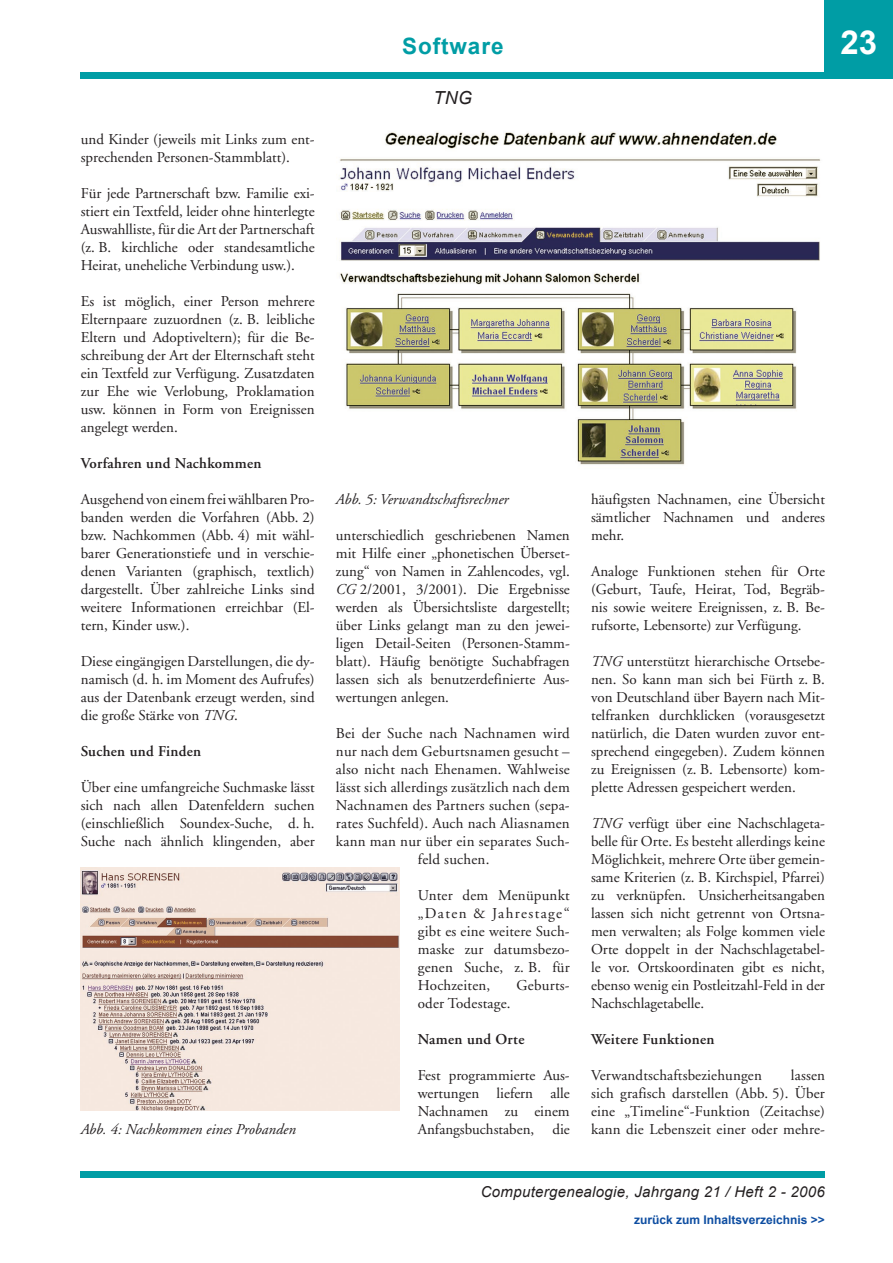
<style>
.page{position:relative;width:893px;height:1263px;background:#fff}
.page>*{position:absolute;margin:0;border:0;box-sizing:border-box;transform-origin:0 0}
.t1{font:700 33px "Arial";color:#fff}
.t2{font:700 22.5px "Arial";letter-spacing:.04em;color:#009da5}
.t3{font:italic 18px "Arial";color:#231f20}
.t4{font:15px/18px "Adobe Garamond";color:#231f20;text-align:justify}
.t5{font:600 15px "Adobe Garamond";letter-spacing:.02em;color:#231f20}
.t6{font:italic 15px "Adobe Garamond";color:#231f20}
.t7{font:italic 15px "Arial";letter-spacing:.02em;color:#231f20}
.t8{font:700 12px "Arial";color:#0d4da1}
.s1{font-style:italic}
</style>
<div class="page">
<div style="left:825px;top:0;width:68px;height:79px;background:#009da5"></div>
<div style="left:81px;top:72px;width:744px;height:7px;background:#009da5"></div>
<div style="left:81px;top:1171px;width:744px;height:7px;background:#009da5"></div>
<img style="left:81px;top:867px;width:319px;height:243px">
<img style="left:339px;top:131px;width:482px;height:334px">
<h2 class="t2" style="left:402px;top:31px;width:103px">Software</h2>
<h1 class="t1" style="left:841px;top:20px;width:38px">23</h1>
<p class="t3" style="left:433px;top:86px;width:40px">TNG</p>
<p class="t4" style="left:81px;top:131px;width:235px">und Kinder (jeweils mit Links zum ent&shy;sprechenden Personen-Stammblatt).</p>
<p class="t4" style="left:81px;top:185px;width:235px">Für jede Partnerschaft bzw. Familie exi&shy;stiert ein Textfeld, leider ohne hinterlegte Auswahlliste, für die Art der Partnerschaft (z. B. kirchliche oder standesamtliche Heirat, uneheliche Verbindung usw.).</p>
<p class="t4" style="left:81px;top:293px;width:235px">Es ist möglich, einer Person mehrere Elternpaare zuzuordnen (z. B. leibliche Eltern und Adoptiveltern); für die Be&shy;schreibung der Art der Elternschaft steht ein Textfeld zur Verfügung. Zusatzdaten zur Ehe wie Verlobung, Proklamation usw. können in Form von Ereignissen angelegt werden.</p>
<p class="t5" style="left:81px;top:455px;width:182px">Vorfahren und Nachkommen</p>
<p class="t4" style="left:81px;top:491px;width:235px">Ausgehend von einem frei wählbaren Pro&shy;banden werden die Vorfahren (Abb. 2) bzw. Nachkommen (Abb. 4) mit wähl&shy;barer Generationstiefe und in verschie&shy;denen Varianten (graphisch, textlich) dargestellt. Über zahlreiche Links sind weitere Informationen erreichbar (El&shy;tern, Kinder usw.).</p>
<p class="t4" style="left:81px;top:653px;width:235px">Diese eingängigen Darstellungen, die dy&shy;namisch (d. h. im Moment des Aufrufes) aus der Datenbank erzeugt werden, sind die große Stärke von <span class="s1">TNG</span>.</p>
<p class="t5" style="left:81px;top:743px;width:122px">Suchen und Finden</p>
<p class="t4" style="left:81px;top:779px;width:235px">Über eine umfangreiche Suchmaske lässt sich nach allen Datenfeldern suchen (einschließlich Soundex-Suche, d. h.<br>Suche nach ähnlich klingenden, aber</p>
<p class="t4" style="left:591px;top:491px;width:235px">häufigsten Nachnamen, eine Übersicht sämtlicher Nachnamen und anderes mehr.</p>
<p class="t4" style="left:591px;top:563px;width:235px">Analoge Funktionen stehen für Orte (Geburt, Taufe, Heirat, Tod, Begräb&shy;nis sowie weitere Ereignissen, z. B. Be&shy;rufsorte, Lebensorte) zur Verfügung.</p>
<p class="t4" style="left:591px;top:653px;width:235px"><span class="s1">TNG</span> unterstützt hierarchische Ortsebe&shy;nen. So kann man sich bei Fürth z. B. von Deutschland über Bayern nach Mit&shy;telfranken durchklicken (vorausgesetzt natürlich, die Daten wurden zuvor ent&shy;sprechend eingegeben). Zudem können zu Ereignissen (z. B. Lebensorte) kom&shy;plette Adressen gespeichert werden.</p>
<p class="t4" style="left:591px;top:815px;width:235px"><span class="s1">TNG</span> verfügt über eine Nachschlageta&shy;belle für Orte. Es besteht allerdings keine Möglichkeit, mehrere Orte über gemein&shy;same Kriterien (z. B. Kirchspiel, Pfarrei) zu verknüpfen. Unsicherheitsangaben lassen sich nicht getrennt von Ortsna&shy;men verwalten; als Folge kommen viele Orte doppelt in der Nachschlagetabel&shy;le vor. Ortskoordinaten gibt es nicht, ebenso wenig ein Postleitzahl-Feld in der Nachschlagetabelle.</p>
<p class="t5" style="left:591px;top:1031px;width:125px">Weitere Funktionen</p>
<p class="t4" style="left:591px;top:1067px;width:172px">Verwandtschaftsbeziehungen</p>
<p class="t6" style="left:336px;top:491px;width:174px">Abb. 5: Verwandtschaftsrechner</p>
<p class="t4" style="left:336px;top:527px;width:235px">unterschiedlich geschriebenen Namen mit Hilfe einer „phonetischen Überset&shy;zung“ von Namen in Zahlencodes, vgl.<br><span class="s1">CG</span> 2/2001, 3/2001). Die Ergebnisse werden als Übersichtsliste dargestellt; über Links gelangt man zu den jewei&shy;ligen Detail-Seiten (Personen-Stamm&shy;blatt). Häufig benötigte Suchabfragen lassen sich als benutzerdefinierte Aus&shy;wertungen anlegen.</p>
<p class="t4" style="left:336px;top:725px;width:235px">Bei der Suche nach Nachnamen wird nur nach dem Geburtsnamen gesucht – also nicht nach Ehenamen. Wahlweise lässt sich allerdings zusätzlich nach dem Nachnamen des Partners suchen (sepa&shy;rates Suchfeld). Auch nach Aliasnamen kann man nur über ein separates Such-</p>
<p class="t4" style="left:418px;top:851px;width:73px">feld suchen.</p>
<p class="t4" style="left:418px;top:887px;width:154px">Unter dem Menüpunkt „Daten &amp; Jahrestage“ gibt es eine weitere Such&shy;maske zur datumsbezo&shy;genen Suche, z. B. für Hochzeiten,</p>
<p class="t4" style="left:517px;top:977px;width:55px">Geburts-</p>
<p class="t4" style="left:418px;top:995px;width:94px">oder Todestage.</p>
<p class="t5" style="left:418px;top:1031px;width:108px">Namen und Orte</p>
<p class="t4" style="left:418px;top:1067px;width:154px">Fest programmierte Aus&shy;wertungen liefern alle Nachnamen zu einem Anfangsbuchstaben, die</p>
<p class="t4" style="left:591px;top:1067px;width:235px;text-indent:200px">lassen sich grafisch darstellen (Abb. 5). Über eine „Timeline“-Funktion (Zeitachse)</p>
<p class="t6" style="left:81px;top:1121px;width:217px">Abb. 4: Nachkommen eines Probanden</p>
<p class="t4" style="left:591px;top:1121px;width:235px">kann die Lebenszeit einer oder mehre-</p>
<p class="t7" style="left:481px;top:1182px;width:345px">Computergenealogie, Jahrgang 21 / Heft 2 - 2006</p>
<p class="t8" style="left:634px;top:1212px;width:192px">zurück zum Inhaltsverzeichnis &gt;&gt;</p>
</div>
